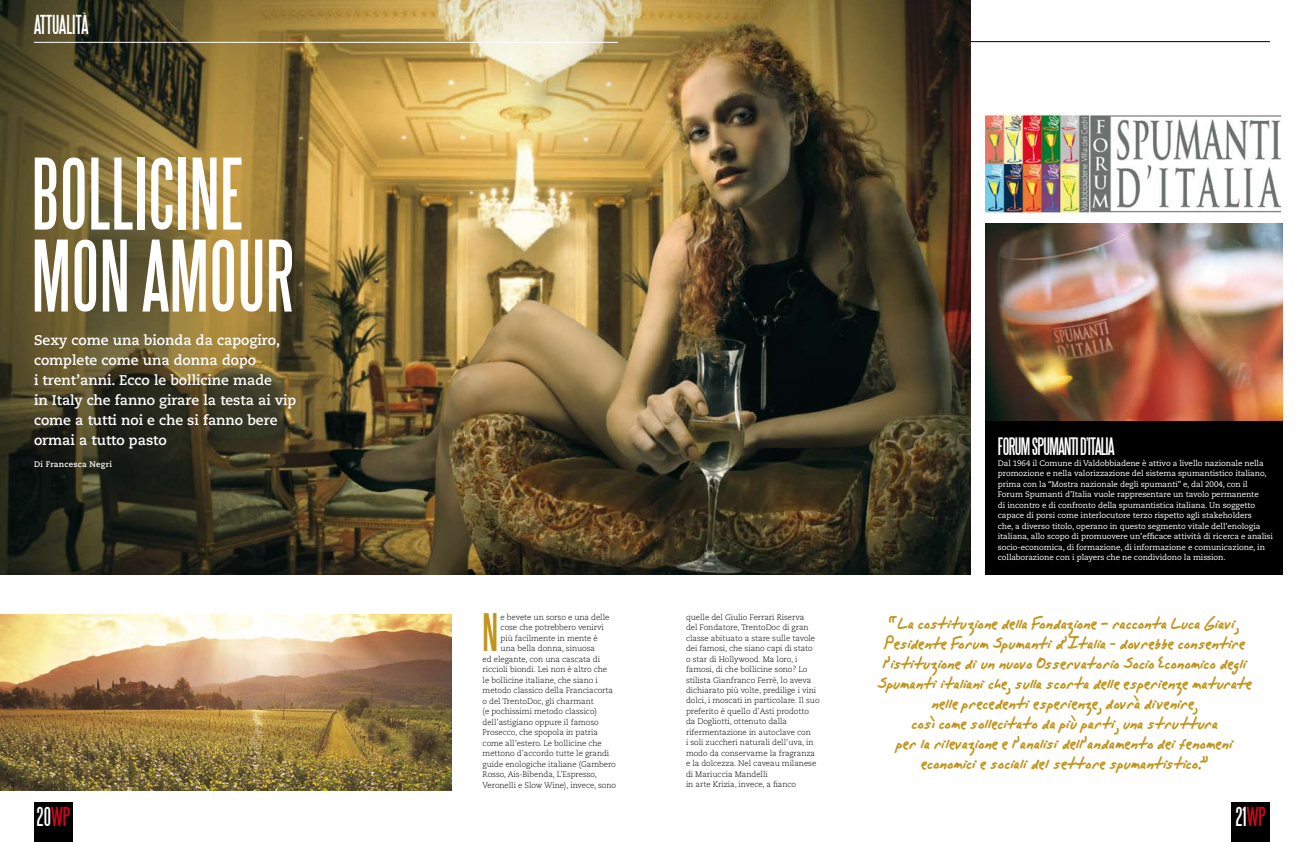
<style>
.page{position:relative;width:1304px;height:842px;background:#fff}
.page>*{position:absolute;margin:0;border:0;box-sizing:border-box;transform-origin:0 0}
.t1{font:90px/82px "Steelfish";letter-spacing:.01em;color:#fff}
.t2{font:47.4px "Steelfish";color:#c1961f}
.t3{font:24px/20px "Alpha Mack AOE";color:#c1961f;text-align:center}
.t4{font:24px "Steelfish";color:#fff}
.t5{font:22px "Steelfish";letter-spacing:-.03em;color:#fff}
.t6{font:700 14px/20px "Caecilia";color:#fff}
.t7{font:300 8px/10.5px "Caecilia";letter-spacing:-.01em;color:#000}
.t8{font:8px/10.5px "Caecilia";letter-spacing:-.01em;color:#fff}
.t9{font:700 8px "Caecilia";letter-spacing:.03em;color:#fff}
.s1{color:#cd071e}
</style>
<div class="page">
<div style="left:985px;top:420px;width:297px;height:154px;background:#000"></div>
<img style="left:0;top:0;width:971px;height:574px">
<img style="left:0;top:614px;width:452px;height:177px">
<img style="left:985px;top:113px;width:296px;height:100px">
<img style="left:985px;top:223px;width:297px;height:198px">
<hr style="left:971px;top:41px;width:299px;height:1px;background:#000">
<div style="left:34px;top:802px;width:39px;height:40px;background:#000"></div>
<hr style="left:34px;top:42px;width:584px;height:1px;background:#fff">
<div style="left:1231px;top:802px;width:39px;height:40px;background:#000"></div>
<h3 class="t4" style="left:34px;top:12px;width:56px">ATTUALITÀ</h3>
<h1 class="t1" style="left:32px;top:154px;width:263px">BOLLICINE<br>MON AMOUR</h1>
<h3 class="t6" style="left:34px;top:331px;width:264px">Sexy come una bionda da capogiro, complete come una donna dopo<br>i trent’anni. Ecco le bollicine made<br>in Italy che fanno girare la testa ai vip come a tutti noi e che si fanno bere ormai a tutto pasto</h3>
<p class="t9" style="left:34px;top:459px;width:79px">Di Francesca Negri</p>
<h3 class="t4" style="left:37px;top:804px;width:34px">20<span class="s1">WP</span></h3>
<h2 class="t2" style="left:483px;top:607px;width:17px">N</h2>
<p class="t7" style="left:501px;top:612px;width:110px">e bevete un sorso e una delle</p>
<p class="t7" style="left:501px;top:622px;width:105px">cose che potrebbero venirvi</p>
<p class="t7" style="left:501px;top:633px;width:99px">più facilmente in mente è</p>
<p class="t7" style="left:501px;top:643px;width:96px">una bella donna, sinuosa</p>
<p class="t7" style="left:483px;top:654px;width:119px">ed elegante, con una cascata di</p>
<p class="t7" style="left:483px;top:664px;width:126px">riccioli biondi. Lei non è altro che</p>
<p class="t7" style="left:483px;top:675px;width:117px">le bollicine italiane, che siano i</p>
<p class="t7" style="left:483px;top:685px;width:132px">metodo classico della Franciacorta</p>
<p class="t7" style="left:483px;top:696px;width:113px">o del TrentoDoc, gli charmant</p>
<p class="t7" style="left:483px;top:706px;width:116px">(e pochissimi metodo classico)</p>
<p class="t7" style="left:483px;top:717px;width:118px">dell’astigiano oppure il famoso</p>
<p class="t7" style="left:483px;top:727px;width:117px">Prosecco, che spopola in patria</p>
<p class="t7" style="left:483px;top:738px;width:121px">come all’estero. Le bollicine che</p>
<p class="t7" style="left:483px;top:748px;width:128px">mettono d’accordo tutte le grandi</p>
<p class="t7" style="left:483px;top:759px;width:135px">guide enologiche italiane (Gambero</p>
<p class="t7" style="left:483px;top:769px;width:116px">Rosso, Ais-Bibenda, L’Espresso,</p>
<p class="t7" style="left:483px;top:780px;width:135px">Veronelli e Slow Wine), invece, sono</p>
<p class="t7" style="left:686px;top:612px;width:135px">quelle del Giulio Ferrari Riserva<br>del Fondatore, TrentoDoc di gran classe abituato a stare sulle tavole dei famosi, che siano capi di stato<br>o star di Hollywood. Ma loro, i famosi, di che bollicine sono? Lo stilista Gianfranco Ferrè, lo aveva dichiarato più volte, predilige i vini dolci, i moscati in particolare. Il suo preferito è quello d’Asti prodotto da Dogliotti, ottenuto dalla rifermentazione in autoclave con<br>i soli zuccheri naturali dell’uva, in modo da conservarne la fragranza e la dolcezza. Nel caveau milanese di Mariuccia Mandelli<br>in arte Krizia, invece, a fianco</p>
<h3 class="t5" style="left:998px;top:435px;width:118px">FORUM SPUMANTI D’ITALIA</h3>
<p class="t8" style="left:998px;top:458px;width:277px">Dal 1964 il Comune di Valdobbiadene è attivo a livello nazionale nella promozione e nella valorizzazione del sistema spumantistico italiano, prima con la “Mostra nazionale degli spumanti” e, dal 2004, con il Forum Spumanti d’Italia vuole rappresentare un tavolo permanente<br>di incontro e di confronto della spumantistica italiana. Un soggetto capace di porsi come interlocutore terzo rispetto agli stakeholders<br>che, a diverso titolo, operano in questo segmento vitale dell’enologia italiana, allo scopo di promuovere un’efficace attività di ricerca e analisi socio-economica, di formazione, di informazione e comunicazione, in collaborazione con i players che ne condividono la mission.</p>
<p class="t3" style="left:878px;top:613px;width:376px">“La costituzione della Fondazione – racconta Luca Giavi, Pesidente Forum Spumanti d’Italia - dovrebbe consentire l’istituzione di un nuovo Osservatorio Socio Economico degli Spumanti italiani che, sulla scorta delle esperienze maturate nelle precedenti esperienze, dovrà divenire,<br>così come sollecitato da più parti, una struttura<br>per la rilevazione e l’analisi dell’andamento dei fenomeni economici e sociali del settore spumantistico.”</p>
<h3 class="t4" style="left:1235px;top:804px;width:31px">21<span class="s1">WP</span></h3>
</div>
